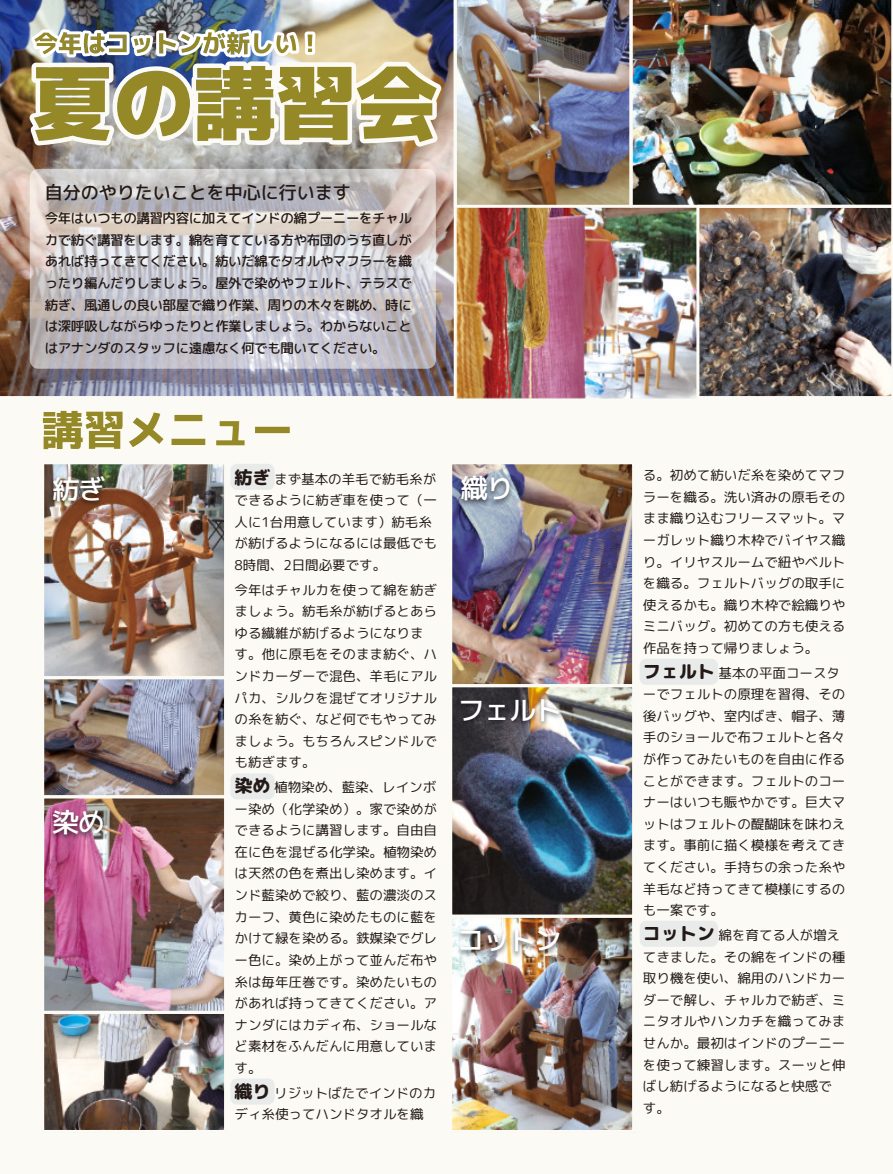
<style>
.page{position:relative;width:893px;height:1174px;background:#fbfaf4}
.page>*{position:absolute;margin:0;border:0;box-sizing:border-box;transform-origin:0 0}
.t1{font:900 81px "Mplus 1 p";color:#958927}
.t2{font:800 42px "Mplus 1 p";color:#958927}
.t3{font:500 27px "Mplus 1 p";letter-spacing:-.05em;color:#fff}
.t4{font:800 24px "Mplus 1 p";color:#958927}
.t5{font:500 18px "Mplus 1 p";color:#231916}
.t6{font:13.5px/21.6px "Rounded Mplus 1 c";color:#231916}
.t7{font:500 13.5px/21.6px "Rounded Mplus 1 c";letter-spacing:-.03em;color:#231916;text-align:justify}
.s1{font-weight:800;font-size:18px}
</style>
<div class="page">
<img style="left:457px;top:208px;width:239px;height:190px">
<img style="left:45px;top:465px;width:178px;height:544px">
<img style="left:45px;top:1014px;width:178px;height:115px">
<img style="left:453px;top:465px;width:178px;height:664px">
<div style="left:230px;top:464px;width:45px;height:26px;background:#e9ebea;border-radius:6px"></div>
<div style="left:230px;top:773px;width:45px;height:26px;background:#e9ebea;border-radius:6px"></div>
<div style="left:230px;top:1078px;width:45px;height:26px;background:#e9ebea;border-radius:6px"></div>
<div style="left:640px;top:920px;width:78px;height:26px;background:#e9ebea;border-radius:6px"></div>
<div style="left:640px;top:659px;width:78px;height:26px;background:#e9ebea;border-radius:6px"></div>
<div style="left:41px;top:676px;width:186px;height:122px;border:3px solid #fbfaf4"></div>
<div style="left:41px;top:461px;width:186px;height:218px;border:3px solid #fbfaf4"></div>
<div style="left:41px;top:795px;width:186px;height:218px;border:3px solid #fbfaf4"></div>
<div style="left:41px;top:1010px;width:186px;height:123px;border:3px solid #fbfaf4"></div>
<div style="left:449px;top:914px;width:186px;height:219px;border:3px solid #fbfaf4"></div>
<div style="left:449px;top:684px;width:186px;height:233px;border:3px solid #fbfaf4"></div>
<div style="left:449px;top:461px;width:186px;height:226px;border:3px solid #fbfaf4"></div>
<img style="left:457px;top:0;width:172px;height:208px">
<img style="left:0;top:0;width:457px;height:399px">
<img style="left:629px;top:0;width:67px;height:208px">
<img style="left:696px;top:0;width:196px;height:397px">
<img style="left:457px;top:474px;width:57px;height:33px">
<img style="left:48px;top:808px;width:59px;height:33px">
<img style="left:457px;top:697px;width:107px;height:31px">
<img style="left:457px;top:927px;width:107px;height:31px">
<img style="left:49px;top:473px;width:60px;height:35px">
<img style="left:29px;top:29px;width:413px;height:118px">
<h3 class="t4" style="left:34px;top:31px;width:290px">今年はコットンが新しい！</h3>
<h1 class="t1" style="left:32px;top:63px;width:407px">夏の講習会</h1>
<h3 class="t5" style="left:45px;top:183px;width:308px">自分のやりたいことを中心に行います</h3>
<p class="t7" style="left:45px;top:207px;width:369px">今年はいつもの講習内容に加えてインドの綿プーニーをチャルカで紡ぐ講習をします。綿を育てている方や布団のうち直しがあれば持ってきてください。紡いだ綿でタオルやマフラーを織ったり編んだりしましょう。屋外で染めやフェルト、テラスで紡ぎ、風通しの良い部屋で織り作業、周りの木々を眺め、時には深呼吸しながらゆったりと作業しましょう。わからないことはアナンダのスタッフに遠慮なく何でも聞いてください。</p>
<h2 class="t2" style="left:41px;top:409px;width:253px">講習メニュー</h2>
<h3 class="t3" style="left:53px;top:475px;width:54px">紡ぎ</h3>
<h3 class="t3" style="left:52px;top:809px;width:54px">染め</h3>
<p class="t6" style="left:235px;top:468px;width:204px"><span class="s1">紡ぎ</span>まず基本の羊毛で紡毛糸ができるように紡ぎ車を使って（一人に1台用意しています）紡毛糸が紡げるようになるには最低でも<br>8時間、2日間必要です。</p>
<p class="t6" style="left:235px;top:579px;width:204px">今年はチャルカを使って綿を紡ぎましょう。紡毛糸が紡げるとあらゆる繊維が紡げるようになります。他に原毛をそのまま紡ぐ、ハンドカーダーで混色、羊毛にアルパカ、シルクを混ぜてオリジナルの糸を紡ぐ、など何でもやってみましょう。もちろんスピンドルでも紡ぎます。</p>
<p class="t6" style="left:235px;top:776px;width:204px;text-align:justify"><span class="s1">染め</span>植物染め、藍染、レインボー染め（化学染め）。家で染めができるように講習します。自由自在に色を混ぜる化学染。植物染めは天然の色を煮出し染めます。インド藍染めで絞り、藍の濃淡のスカーフ、黄色に染めたものに藍をかけて緑を染める。鉄媒染でグレー色に。染め上がって並んだ布や糸は毎年圧巻です。染めたいものがあれば持ってきてください。アナンダにはカディ布、ショールなど素材をふんだんに用意しています。</p>
<p class="t6" style="left:235px;top:1081px;width:203px"><span class="s1">織り</span>リジットばたでインドのカディ糸使ってハンドタオルを織</p>
<h3 class="t3" style="left:461px;top:475px;width:54px">織り</h3>
<h3 class="t3" style="left:458px;top:696px;width:105px">フェルト</h3>
<h3 class="t3" style="left:458px;top:927px;width:105px">コットン</h3>
<p class="t6" style="left:643px;top:464px;width:204px;text-align:justify">る。初めて紡いだ糸を染めてマフラーを織る。洗い済みの原毛そのまま織り込むフリースマット。マーガレット織り木枠でバイヤス織り。イリヤスルームで紐やベルトを織る。フェルトバッグの取手に使えるかも。織り木枠で絵織りやミニバッグ。初めての方も使える作品を持って帰りましょう。</p>
<p class="t6" style="left:643px;top:662px;width:204px"><span class="s1">フェルト</span>基本の平面コースターでフェルトの原理を習得、その後バッグや、室内ばき、帽子、薄手のショールで布フェルトと各々が作ってみたいものを自由に作ることができます。フェルトのコーナーはいつも賑やかです。巨大マットはフェルトの醍醐味を味わえます。事前に描く模様を考えてきてください。手持ちの余った糸や羊毛など持ってきて模様にするのも一案です。</p>
<p class="t6" style="left:643px;top:924px;width:204px"><span class="s1">コットン</span>綿を育てる人が増えてきました。その綿をインドの種取り機を使い、綿用のハンドカーダーで解し、チャルカで紡ぎ、ミニタオルやハンカチを織ってみませんか。最初はインドのプーニーを使って練習します。スーッと伸ばし紡げるようになると快感です。</p>
</div>
